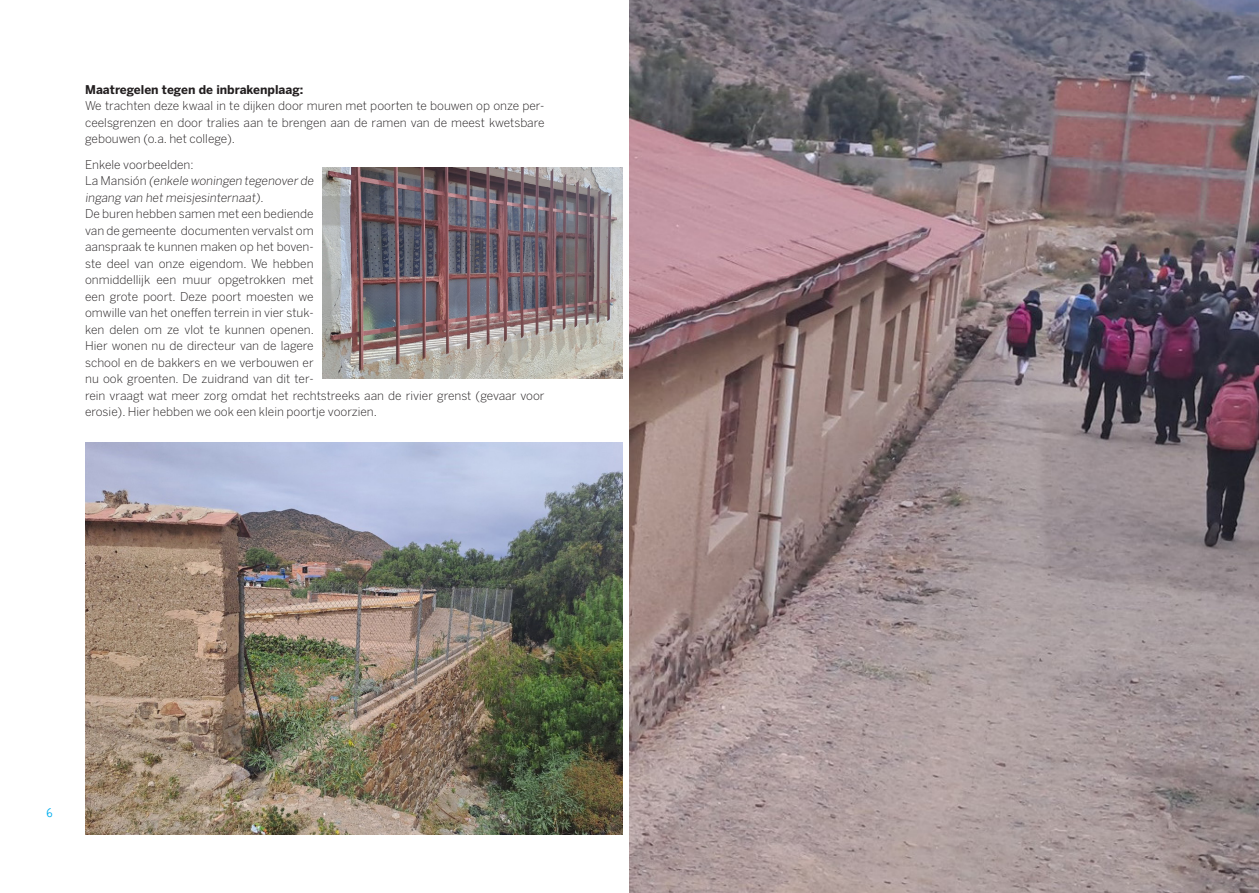
<style>
.page{position:relative;width:1259px;height:893px;background:#fff}
.page>*{position:absolute;margin:0;border:0;box-sizing:border-box;transform-origin:0 0}
.t1{font:300 12px/16.5px "Benton Sans";color:#231f20}
.t2{font:700 12px "Benton Sans";color:#231f20}
.t3{font:12px "Mensch";color:#00aeef}
</style>
<div class="page">
<img style="left:85px;top:443px;width:538px;height:391px">
<img style="left:322px;top:167px;width:300px;height:211px">
<img style="left:629px;top:0;width:630px;height:893px">
<p class="t2" style="left:85px;top:82px;width:220px">Maatregelen tegen de inbrakenplaag:</p>
<p class="t1" style="left:85px;top:98px;width:461px;text-align:justify">We trachten deze kwaal in te dijken door muren met poorten te bouwen op onze per&shy;ceelsgrenzen en door tralies aan te brengen aan de ramen van de meest kwetsbare gebouwen (o.a. het college).</p>
<p class="t1" style="left:85px;top:156px;width:110px">Enkele voorbeelden:</p>
<p class="t1" style="left:85px;top:173px;width:232px">La Mansión (enkele woningen tegenover de ingang van het meisjesinternaat).</p>
<p class="t1" style="left:85px;top:206px;width:461px">De buren hebben samen met een bediende<br>van de gemeente documenten vervalst om<br>aanspraak te kunnen maken op het boven-<br>ste deel van onze eigendom. We hebben<br>onmiddellijk een muur opgetrokken met<br>een grote poort. Deze poort moesten we<br>omwille van het oneffen terrein in vier stuk-<br>ken delen om ze vlot te kunnen openen.<br>Hier wonen nu de directeur van de lagere<br>school en de bakkers en we verbouwen er<br>nu ook groenten. De zuidrand van dit ter-<br>rein vraagt wat meer zorg omdat het rechtstreeks aan de rivier grenst (gevaar voor erosie). Hier hebben we ook een klein poortje voorzien.</p>
<p class="t3" style="left:47px;top:807px;width:7px">6</p>
</div>
